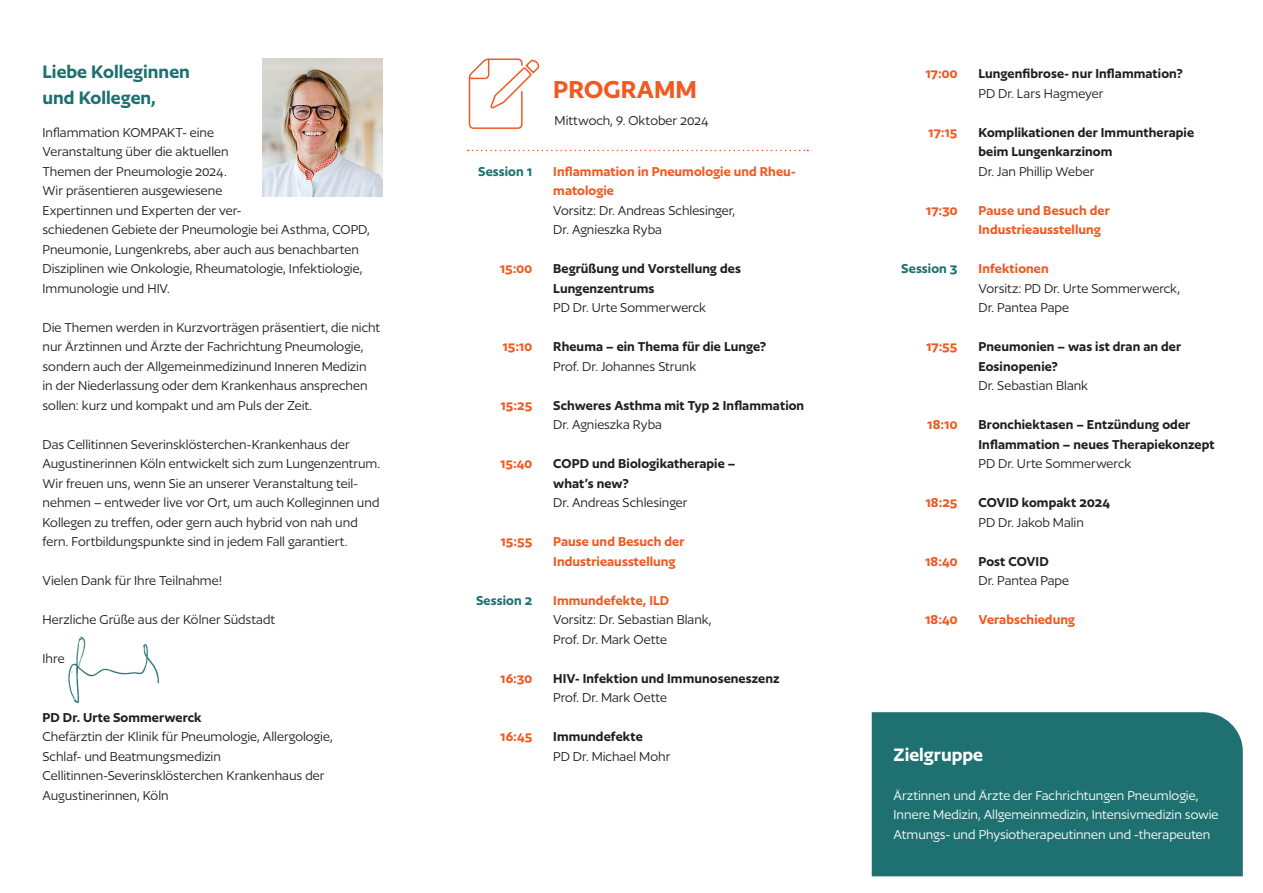
<style>
.page{position:relative;width:1263px;height:893px;background:#fff}
.page>*{position:absolute;margin:0;border:0;box-sizing:border-box;transform-origin:0 0}
.t1{font:600 28.5px "Author";color:#f15921}
.t2{font:600 21px/25.5px "Author";color:#1f7070}
.t3{font:600 21px "Author";color:#fff}
.t4{font:15px/19.5px "Author";color:#231f20}
.t5{font:600 15px/19.5px "Author";letter-spacing:.005em;color:#231f20}
.t6{font:600 15px/19.5px "Author";letter-spacing:.005em;color:#f15921}
.t7{font:15px/19.5px "Author";letter-spacing:-.005em;color:#fff}
.t8{font:600 15px "Author";letter-spacing:.005em;color:#1f7070}
</style>
<div class="page">
<img style="left:68px;top:635px;width:91px;height:69px">
<img style="left:262px;top:59px;width:121px;height:138px">
<svg style="left:468px;top:58px;width:72px;height:71px"></svg>
<svg style="left:468px;top:150px;width:340px;height:1px"></svg>
<div style="left:872px;top:712px;width:371px;height:164px;background:#1f7070"></div>
<h2 class="t2" style="left:43px;top:59px;width:149px">Liebe Kolleginnen und Kollegen,</h2>
<p class="t4" style="left:43px;top:122px;width:329px">Inflammation KOMPAKT- eine<br>Veranstaltung über die aktuellen<br>Themen der Pneumologie 2024.<br>Wir präsentieren ausgewiesene<br>Expertinnen und Experten der ver-<br>schiedenen Gebiete der Pneumologie bei Asthma, COPD, Pneumonie, Lungenkrebs, aber auch aus benachbarten Disziplinen wie Onkologie, Rheumatologie, Infektiologie, Immunologie und HIV.</p>
<p class="t4" style="left:43px;top:317px;width:339px">Die Themen werden in Kurzvorträgen präsentiert, die nicht nur Ärztinnen und Ärzte der Fachrichtung Pneumologie, sondern auch der Allgemeinmedizinund Inneren Medizin in der Niederlassung oder dem Krankenhaus ansprechen sollen: kurz und kompakt und am Puls der Zeit.</p>
<p class="t4" style="left:43px;top:434px;width:339px">Das Cellitinnen Severinsklösterchen-Krankenhaus der Augustinerinnen Köln entwickelt sich zum Lungenzentrum.<br>Wir freuen uns, wenn Sie an unserer Veranstaltung teil&shy;nehmen – entweder live vor Ort, um auch Kolleginnen und Kollegen zu treffen, oder gern auch hybrid von nah und fern. Fortbildungspunkte sind in jedem Fall garantiert.</p>
<p class="t4" style="left:43px;top:571px;width:182px">Vielen Dank für Ihre Teilnahme!</p>
<p class="t4" style="left:43px;top:610px;width:234px">Herzliche Grüße aus der Kölner Südstadt</p>
<p class="t4" style="left:43px;top:649px;width:24px">Ihre</p>
<p class="t5" style="left:43px;top:707px;width:161px">PD Dr. Urte Sommerwerck</p>
<p class="t4" style="left:43px;top:727px;width:292px">Chefärztin der Klinik für Pneumologie, Allergologie, Schlaf- und Beatmungsmedizin Cellitinnen-Severinsklösterchen Krankenhaus der Augustinerinnen, Köln</p>
<h1 class="t1" style="left:553px;top:74px;width:145px">PROGRAMM</h1>
<p class="t4" style="left:555px;top:110px;width:156px">Mittwoch, 9. Oktober 2024</p>
<p class="t8" style="left:478px;top:163px;width:56px">Session 1</p>
<p class="t6" style="left:553px;top:161px;width:244px">Inflammation in Pneumologie und Rheu&shy;matologie</p>
<p class="t4" style="left:553px;top:200px;width:183px">Vorsitz: Dr. Andreas Schlesinger,<br>Dr. Agnieszka Ryba</p>
<p class="t6" style="left:500px;top:259px;width:34px">15:00</p>
<p class="t5" style="left:553px;top:259px;width:189px">Begrüßung und Vorstellung des<br>Lungenzentrums</p>
<p class="t4" style="left:553px;top:298px;width:154px">PD Dr. Urte Sommerwerck</p>
<p class="t6" style="left:502px;top:337px;width:31px">15:10</p>
<p class="t5" style="left:553px;top:337px;width:215px">Rheuma – ein Thema für die Lunge?</p>
<p class="t4" style="left:553px;top:356px;width:145px">Prof. Dr. Johannes Strunk</p>
<p class="t6" style="left:500px;top:395px;width:33px">15:25</p>
<p class="t5" style="left:553px;top:395px;width:252px">Schweres Asthma mit Typ 2 Inflammation</p>
<p class="t4" style="left:553px;top:415px;width:110px">Dr. Agnieszka Ryba</p>
<p class="t6" style="left:500px;top:454px;width:34px">15:40</p>
<p class="t5" style="left:553px;top:454px;width:183px">COPD und Biologikatherapie – what’s new?</p>
<p class="t4" style="left:553px;top:493px;width:136px">Dr. Andreas Schlesinger</p>
<p class="t6" style="left:500px;top:532px;width:33px">15:55</p>
<p class="t6" style="left:553px;top:532px;width:133px">Pause und Besuch der<br>Industrieausstellung</p>
<p class="t8" style="left:476px;top:592px;width:58px">Session 2</p>
<p class="t6" style="left:553px;top:590px;width:118px">Immundefekte, ILD</p>
<p class="t4" style="left:553px;top:610px;width:160px">Vorsitz: Dr. Sebastian Blank,<br>Prof. Dr. Mark Oette</p>
<p class="t6" style="left:500px;top:668px;width:34px">16:30</p>
<p class="t5" style="left:553px;top:668px;width:228px">HIV- Infektion und Immunoseneszenz</p>
<p class="t4" style="left:553px;top:688px;width:115px">Prof. Dr. Mark Oette</p>
<p class="t6" style="left:500px;top:727px;width:34px">16:45</p>
<p class="t5" style="left:553px;top:727px;width:91px">Immundefekte</p>
<p class="t4" style="left:553px;top:746px;width:119px">PD Dr. Michael Mohr</p>
<p class="t6" style="left:925px;top:64px;width:34px">17:00</p>
<p class="t5" style="left:978px;top:64px;width:206px">Lungenfibrose- nur Inflammation?</p>
<p class="t4" style="left:978px;top:83px;width:126px">PD Dr. Lars Hagmeyer</p>
<p class="t6" style="left:928px;top:122px;width:31px">17:15</p>
<p class="t5" style="left:978px;top:122px;width:217px">Komplikationen der Immuntherapie beim Lungenkarzinom</p>
<p class="t4" style="left:978px;top:161px;width:118px">Dr. Jan Phillip Weber</p>
<p class="t6" style="left:926px;top:200px;width:33px">17:30</p>
<p class="t6" style="left:978px;top:200px;width:133px">Pause und Besuch der<br>Industrieausstellung</p>
<p class="t8" style="left:901px;top:261px;width:58px">Session 3</p>
<p class="t6" style="left:978px;top:259px;width:72px">Infektionen</p>
<p class="t4" style="left:978px;top:278px;width:203px">Vorsitz: PD Dr. Urte Sommerwerck,<br>Dr. Pantea Pape</p>
<p class="t6" style="left:926px;top:337px;width:33px">17:55</p>
<p class="t5" style="left:978px;top:337px;width:204px">Pneumonien – was ist dran an der<br>Eosinopenie?</p>
<p class="t4" style="left:978px;top:376px;width:111px">Dr. Sebastian Blank</p>
<p class="t6" style="left:927px;top:415px;width:32px">18:10</p>
<p class="t5" style="left:978px;top:415px;width:238px">Bronchiektasen – Entzündung oder<br>Inflammation – neues Therapiekonzept</p>
<p class="t4" style="left:978px;top:454px;width:154px">PD Dr. Urte Sommerwerck</p>
<p class="t6" style="left:925px;top:493px;width:34px">18:25</p>
<p class="t5" style="left:978px;top:493px;width:133px">COVID kompakt 2024</p>
<p class="t4" style="left:978px;top:512px;width:107px">PD Dr. Jakob Malin</p>
<p class="t6" style="left:925px;top:551px;width:34px">18:40</p>
<p class="t5" style="left:978px;top:551px;width:72px">Post COVID</p>
<p class="t4" style="left:978px;top:571px;width:92px">Dr. Pantea Pape</p>
<p class="t6" style="left:925px;top:610px;width:34px">18:40</p>
<p class="t6" style="left:978px;top:610px;width:98px">Verabschiedung</p>
<h2 class="t3" style="left:893px;top:743px;width:91px">Zielgruppe</h2>
<p class="t7" style="left:893px;top:785px;width:326px">Ärztinnen und Ärzte der Fachrichtungen Pneumlogie,<br>Innere Medizin, Allgemeinmedizin, Intensivmedizin sowie<br>Atmungs- und Physiotherapeutinnen und -therapeuten</p>
</div>
